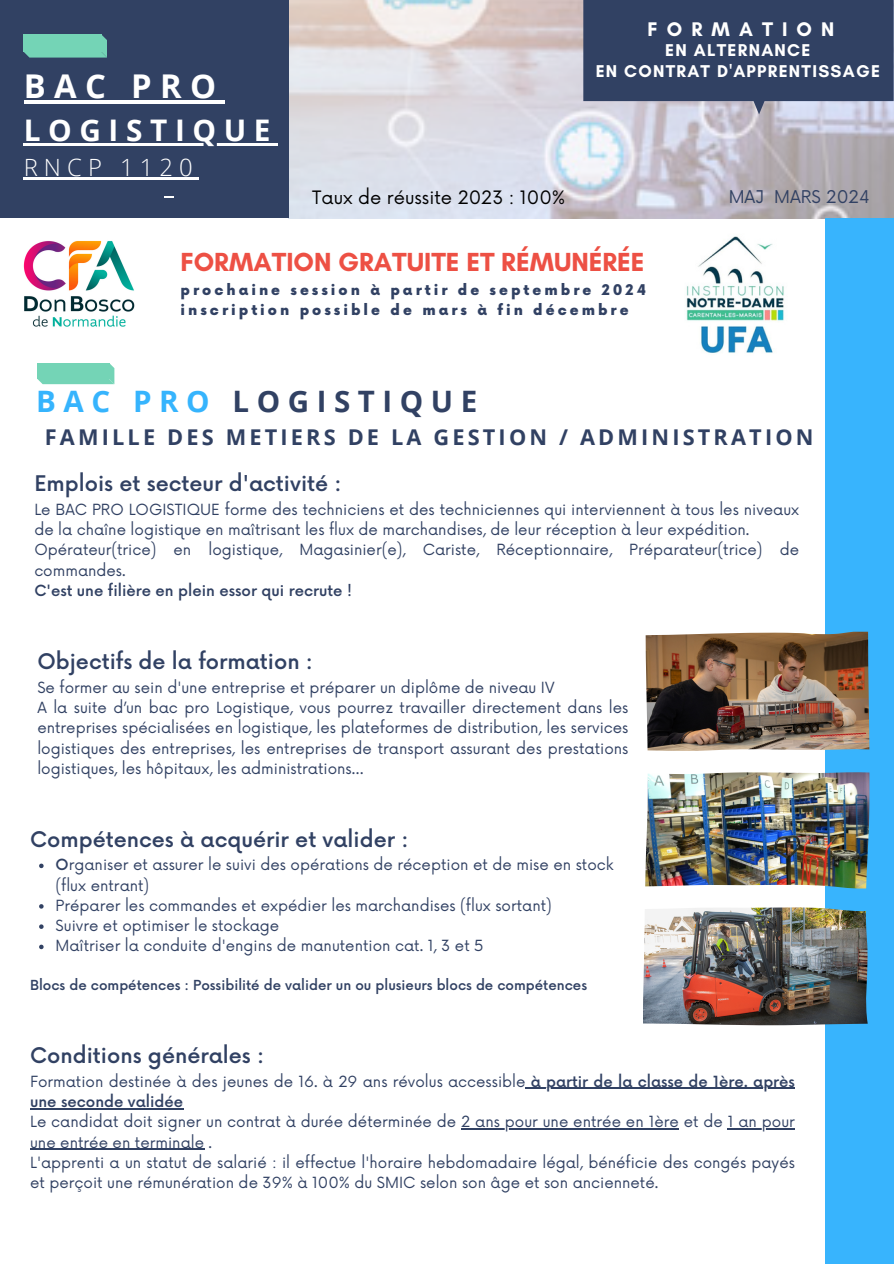
<style>
.page{position:relative;width:894px;height:1264px;background:#fff}
.page>*{position:absolute;margin:0;border:0;box-sizing:border-box;transform-origin:0 0}
.t1{font:700 32.7px "Open Sans";letter-spacing:.255em;color:#fff}
.t2{font:700 29.7px "Open Sans";letter-spacing:.255em;color:#fff}
.t3{font:700 29.55px "Open Sans";letter-spacing:.255em;color:#314163}
.t4{font:700 26.7px "Glacial Indifference";color:#ed5044}
.t5{font:300 23.7px "Open Sans";letter-spacing:.255em;color:#fff}
.t6{font:700 21.75px "Open Sans";letter-spacing:.145em;color:#314163}
.t7{font:500 21px "Now";color:#314163}
.t8{font:700 20.1px "Glacial Indifference";letter-spacing:.45em;color:#fff}
.t9{font:18px "Now";color:#000}
.t10{font:700 17.4px/20.2px "Glacial Indifference";letter-spacing:.075em;color:#fff;text-align:center}
.t11{font:17.1px "Now";color:#314163}
.t12{font:15px/20.2px "Now";color:#314163}
.t13{font:500 15px "Now";color:#314163}
.t14{font:900 14.4px "Now";letter-spacing:.21em;color:#314163}
.t15{font:500 13.5px "Now";color:#314163}
.s1{color:#36b4fd}
.s2{font-weight:500}
</style>
<div class="page">
<img style="left:642px;top:218px;width:183px;height:135px">
<img style="left:288px;top:0;width:604px;height:218px">
<div style="left:825px;top:218px;width:68px;height:1045px;background:#36b4fd"></div>
<div style="left:0;top:0;width:288px;height:218px;background:#314163"></div>
<svg style="left:37px;top:363px;width:77px;height:21px"></svg>
<div style="left:37px;top:363px;width:72px;height:16px;background:#74d4b6"></div>
<svg style="left:24px;top:35px;width:83px;height:23px"></svg>
<div style="left:24px;top:34px;width:77px;height:18px;background:#74d4b6"></div>
<svg style="left:583px;top:0;width:310px;height:114px;background:#425170"></svg>
<img style="left:645px;top:631px;width:224px;height:120px">
<img style="left:645px;top:772px;width:224px;height:116px">
<img style="left:643px;top:907px;width:224px;height:118px">
<img style="left:23px;top:240px;width:111px;height:87px">
<hr style="left:525px;top:1087px;width:269px;height:1px;background:#314163">
<hr style="left:30px;top:1108px;width:153px;height:1px;background:#314163">
<hr style="left:461px;top:1128px;width:217px;height:1px;background:#314163">
<hr style="left:727px;top:1128px;width:67px;height:1px;background:#314163">
<hr style="left:30px;top:1148px;width:174px;height:1px;background:#314163">
<hr style="left:24px;top:100px;width:200px;height:3px;background:#fff">
<hr style="left:24px;top:143px;width:254px;height:2px;background:#fff">
<hr style="left:24px;top:178px;width:175px;height:2px;background:#fff">
<svg style="left:39px;top:863px;width:5px;height:5px"></svg>
<svg style="left:39px;top:904px;width:5px;height:4px"></svg>
<svg style="left:39px;top:924px;width:5px;height:4px"></svg>
<svg style="left:39px;top:944px;width:5px;height:5px"></svg>
<p class="t1" style="left:24px;top:63px;width:194px">BAC PRO</p>
<p class="t2" style="left:24px;top:109px;width:248px">LOGISTIQUE</p>
<p class="t5" style="left:24px;top:150px;width:170px">RNCP 1120</p>
<p class="t8" style="left:647px;top:17px;width:188px">FORMATION</p>
<p class="t10" style="left:595px;top:40px;width:286px">EN ALTERNANCE<br>EN CONTRAT D'APPRENTISSAGE</p>
<p class="t9" style="left:312px;top:188px;width:254px">Taux de réussite 2023 : 100%</p>
<p class="t11" style="left:728px;top:187px;width:142px">MAJ MARS 2024</p>
<p class="t4" style="left:180px;top:245px;width:465px">FORMATION GRATUITE ET RÉMUNÉRÉE</p>
<p class="t14" style="left:180px;top:282px;width:467px">prochaine session à partir de septembre 2024</p>
<p class="t14" style="left:180px;top:301px;width:449px">inscription possible de mars à fin décembre</p>
<p class="t3" style="left:36px;top:380px;width:442px"><span class="s1">BAC PRO</span> LOGISTIQUE</p>
<h3 class="t6" style="left:45px;top:421px;width:770px">FAMILLE DES METIERS DE LA GESTION / ADMINISTRATION</h3>
<p class="t7" style="left:34px;top:472px;width:309px">Emplois et secteur d'activité :</p>
<p class="t12" style="left:34px;top:500px;width:766px">Le BAC PRO LOGISTIQUE forme des techniciens et des techniciennes qui interviennent à tous les niveaux de la chaîne logistique en maîtrisant les flux de marchandises, de leur réception à leur expédition.</p>
<p class="t12" style="left:34px;top:540px;width:766px">Opérateur(trice) en logistique, Magasinier(e), Cariste, Réceptionnaire, Préparateur(trice) de commandes.</p>
<p class="t13" style="left:34px;top:582px;width:319px">C'est une filière en plein essor qui recrute !</p>
<p class="t7" style="left:37px;top:650px;width:277px">Objectifs de la formation :</p>
<p class="t12" style="left:37px;top:678px;width:518px">Se former au sein d'une entreprise et préparer un diplôme de niveau IV</p>
<p class="t12" style="left:37px;top:698px;width:592px;text-align:justify">A la suite d’un bac pro Logistique, vous pourrez travailler directement dans les entreprises spécialisées en logistique, les plateformes de distribution, les services logistiques des entreprises, les entreprises de transport assurant des prestations logistiques, les hôpitaux, les administrations…</p>
<p class="t7" style="left:30px;top:827px;width:380px">Compétences à acquérir et valider :</p>
<p class="t12" style="left:56px;top:855px;width:559px"><span class="s2">O</span>rganiser et assurer le suivi des opérations de réception et de mise en stock (flux entrant)</p>
<p class="t12" style="left:56px;top:896px;width:497px">Préparer les commandes et expédier les marchandises (flux sortant)</p>
<p class="t12" style="left:56px;top:916px;width:225px">Suivre et optimiser le stockage</p>
<p class="t12" style="left:56px;top:936px;width:429px">Maîtriser la conduite d'engins de manutention cat. 1, 3 et 5</p>
<p class="t15" style="left:30px;top:977px;width:558px">Blocs de compétences : Possibilité de valider un ou plusieurs blocs de compétences</p>
<h6 class="t7" style="left:30px;top:1044px;width:235px">Conditions générales :</h6>
<p class="t12" style="left:30px;top:1071px;width:766px">Formation destinée à des jeunes de 16. à 29 ans révolus accessible <span class="s2">à partir de la classe de 1ère. après</span></p>
<p class="t12" style="left:30px;top:1092px;width:766px"><span class="s2">une seconde validée<br></span>Le candidat doit signer un contrat à durée déterminée de 2 ans pour une entrée en 1ère et de 1 an pour</p>
<p class="t12" style="left:30px;top:1132px;width:766px">une entrée en terminale .<br>L'apprenti a un statut de salarié : il effectue l'horaire hebdomadaire légal, bénéficie des congés payés et perçoit une rémunération de 39% à 100% du SMIC selon son âge et son ancienneté.</p>
</div>
